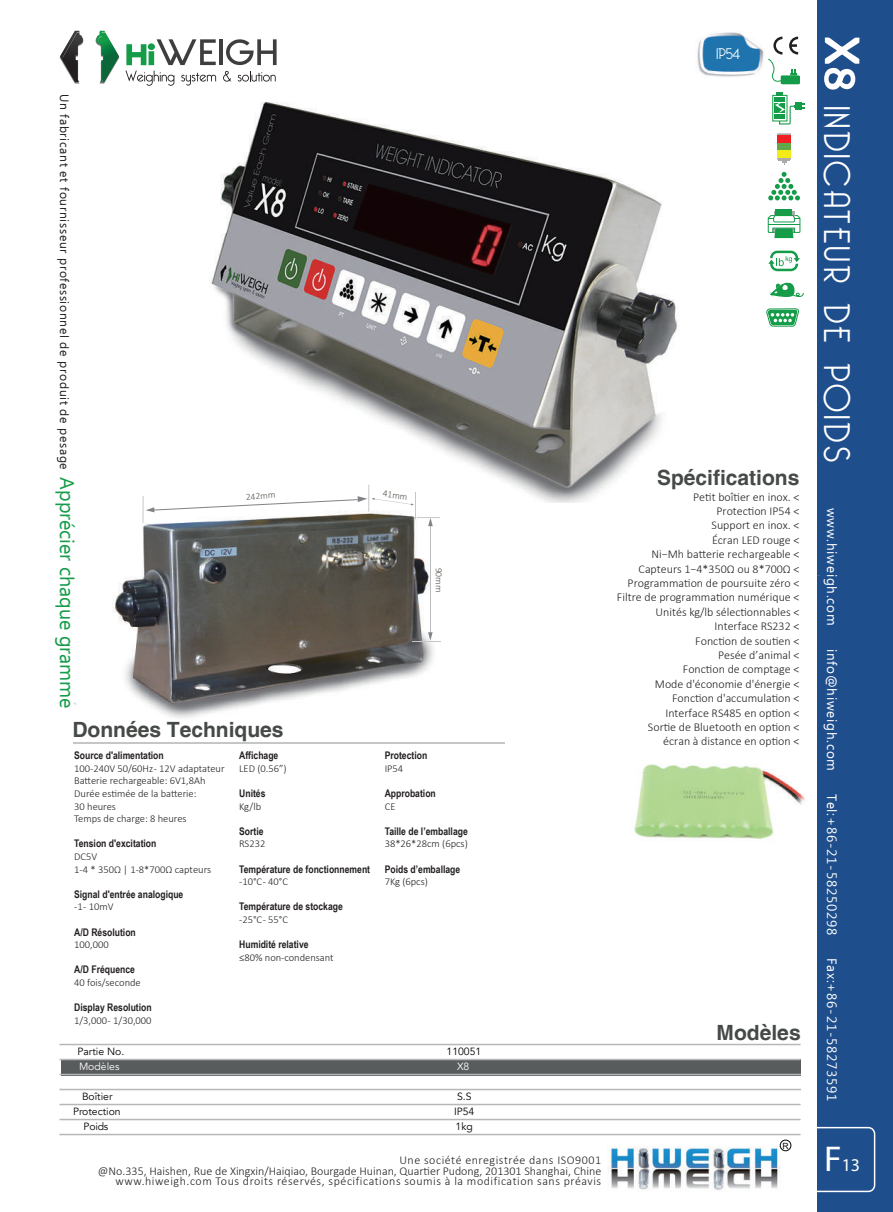
<style>
.page{position:relative;width:893px;height:1212px;background:#fff}
.page>*{position:absolute;margin:0;border:0;box-sizing:border-box;transform-origin:0 0}
.t1{font:50.25px "Berlin Sans FB";color:#fff}
.t2{font:300 36px "Bellerose";letter-spacing:.08em;color:#fff}
.t3{font:700 21px "Helvetica";color:#454a47}
.t4{font:19.65px "Ebrima";color:#149c48}
.t5{font:18px "Myriad Pro";color:#fff}
.t6{font:300 15px "Bellerose";color:#fff}
.t7{font:13.5px "Ebrima";letter-spacing:.055em;color:#fff}
.t8{font:12.15px "Ebrima";letter-spacing:.055em;color:#231f20}
.t9{font:300 12px/14.4px "Calibri";color:#231f20;text-align:right}
.t10{font:300 12px/10.5px "Calibri";letter-spacing:.035em;color:#231f20;text-align:right}
.t11{font:300 10.5px/12.6px "Calibri";color:#231f20}
.t12{font:700 10.5px "Arial Narrow";color:#231f20}
.t13{font:10.5px "Avenir";color:#030303}
.t14{font:10.5px "Avenir";color:#fff}
.t15{font:300 9.6px "Calibri";color:#505048}
.t16{font:8.55px "Arial";color:#080707}
.s1{font-size:36px}
</style>
<div class="page">
<img style="left:634px;top:764px;width:172px;height:75px">
<img style="left:210px;top:80px;width:468px;height:423px">
<div style="left:817px;top:0;width:76px;height:1212px;background:#1e4e8c"></div>
<div style="left:810px;top:1127px;width:65px;height:65px;border:2px solid #fff;border-radius:6px"></div>
<img style="left:608px;top:1146px;width:172px;height:44px">
<svg style="left:223px;top:71px;width:8px;height:11px"></svg>
<svg style="left:238px;top:71px;width:38px;height:11px"></svg>
<svg style="left:60px;top:31px;width:156px;height:55px"></svg>
<hr style="left:219px;top:39px;width:4px;height:26px;background:#3e3e3f">
<svg style="left:226px;top:39px;width:51px;height:26px"></svg>
<div style="left:780px;top:1140px;width:11px;height:11px;border:1px solid #080707;border-radius:50%"></div>
<hr style="left:74px;top:742px;width:431px;height:2px;background:#c4c6c7">
<svg style="left:768px;top:172px;width:32px;height:28px"></svg>
<hr style="left:775px;top:98px;width:10px;height:4px;background:#149c48">
<div style="left:772px;top:95px;width:15px;height:26px;border:1px solid #149c48"></div>
<svg style="left:775px;top:101px;width:29px;height:24px"></svg>
<svg style="left:777px;top:92px;width:6px;height:3px"></svg>
<div style="left:781px;top:75px;width:19px;height:9px;background:#149c48"></div>
<svg style="left:768px;top:37px;width:30px;height:47px"></svg>
<svg style="left:766px;top:308px;width:33px;height:19px"></svg>
<svg style="left:778px;top:160px;width:12px;height:5px"></svg>
<div style="left:777px;top:133px;width:14px;height:27px;background:#aaabaa"></div>
<div style="left:777px;top:135px;width:14px;height:8px;background:#ee1e23"></div>
<div style="left:777px;top:143px;width:14px;height:7px;background:#60a849"></div>
<div style="left:777px;top:150px;width:14px;height:8px;background:#f2eb17"></div>
<div style="left:774px;top:211px;width:20px;height:5px;background:#aaabaa"></div>
<div style="left:775px;top:209px;width:17px;height:6px;background:#149c48"></div>
<svg style="left:768px;top:215px;width:32px;height:23px"></svg>
<svg style="left:768px;top:251px;width:32px;height:20px"></svg>
<img style="left:697px;top:32px;width:67px;height:45px">
<img style="left:113px;top:487px;width:350px;height:231px">
<svg style="left:143px;top:485px;width:297px;height:41px"></svg>
<hr style="left:430px;top:526px;width:1px;height:108px;background:#818387">
<svg style="left:412px;top:632px;width:29px;height:10px"></svg>
<svg style="left:769px;top:282px;width:35px;height:15px"></svg>
<div style="left:61px;top:1059px;width:740px;height:16px;background:#595c5d"></div>
<hr style="left:60px;top:1044px;width:741px;height:1px;background:#b6b7b9">
<hr style="left:60px;top:1059px;width:741px;height:1px;background:#b6b7b9">
<hr style="left:60px;top:1074px;width:741px;height:1px;background:#b6b7b9">
<hr style="left:60px;top:1089px;width:741px;height:1px;background:#b6b7b9">
<hr style="left:60px;top:1104px;width:741px;height:1px;background:#b6b7b9">
<hr style="left:60px;top:1119px;width:741px;height:1px;background:#b6b7b9">
<hr style="left:60px;top:1134px;width:741px;height:1px;background:#b6b7b9">
<p class="t8" style="left:73px;top:94px;width:377px;rotate:90deg">Un fabricant et fournisseur professionnel de produit de pesage</p>
<h3 class="t4" style="left:81px;top:477px;width:233px;rotate:90deg">Apprécier chaque gramme</h3>
<p class="t15" style="left:245px;top:491px;width:31px;rotate:-4deg">242mm</p>
<h3 class="t3" style="left:72px;top:716px;width:213px">Données Techniques</h3>
<p class="t12" style="left:74px;top:747px;width:91px">Source d'alimentation</p>
<p class="t11" style="left:74px;top:762px;width:152px">100-240V 50/60Hz - 12V adaptateur<br>Batterie rechargeable: 6V1,8Ah<br>Durée estimée de la batterie:<br>30 heures<br>Temps de charge: 8 heures</p>
<p class="t12" style="left:74px;top:836px;width:84px">Tension d'excitation</p>
<p class="t11" style="left:74px;top:850px;width:139px">DC5V<br>1-4 * 350Ω | 1-8*700Ω capteurs</p>
<p class="t12" style="left:74px;top:886px;width:111px">Signal d'entrée analogique</p>
<p class="t11" style="left:74px;top:900px;width:41px">-1 - 10mV</p>
<p class="t12" style="left:74px;top:924px;width:63px">A/D Résolution</p>
<p class="t11" style="left:74px;top:938px;width:36px">100,000</p>
<p class="t12" style="left:74px;top:962px;width:62px">A/D Fréquence</p>
<p class="t11" style="left:74px;top:976px;width:68px">40 fois/seconde</p>
<p class="t12" style="left:74px;top:999px;width:79px">Display Resolution</p>
<p class="t11" style="left:74px;top:1014px;width:79px">1/3,000 - 1/30,000</p>
<p class="t12" style="left:239px;top:747px;width:41px">Affichage</p>
<p class="t11" style="left:239px;top:762px;width:49px">LED (0.56”)</p>
<p class="t12" style="left:239px;top:785px;width:28px">Unités</p>
<p class="t11" style="left:239px;top:800px;width:23px">Kg/lb</p>
<p class="t12" style="left:239px;top:823px;width:26px">Sortie</p>
<p class="t11" style="left:239px;top:837px;width:28px">RS232</p>
<p class="t12" style="left:239px;top:861px;width:132px">Température de fonctionnement</p>
<p class="t11" style="left:239px;top:875px;width:50px">-10°C - 40°C</p>
<p class="t12" style="left:239px;top:899px;width:105px">Température de stockage</p>
<p class="t11" style="left:239px;top:913px;width:50px">-25°C - 55°C</p>
<p class="t12" style="left:239px;top:936px;width:71px">Humidité relative</p>
<p class="t11" style="left:239px;top:951px;width:96px">≤80% non-condensant</p>
<p class="t15" style="left:384px;top:487px;width:26px;rotate:8deg">41mm</p>
<p class="t15" style="left:445px;top:567px;width:26px;rotate:90deg">90mm</p>
<p class="t12" style="left:385px;top:747px;width:44px">Protection</p>
<p class="t11" style="left:385px;top:762px;width:20px">IP54</p>
<p class="t12" style="left:385px;top:785px;width:53px">Approbation</p>
<p class="t11" style="left:385px;top:800px;width:12px">CE</p>
<p class="t12" style="left:385px;top:823px;width:85px">Taille de l’emballage</p>
<p class="t11" style="left:385px;top:837px;width:85px">38*26*28cm (6pcs)</p>
<p class="t12" style="left:385px;top:861px;width:77px">Poids d’emballage</p>
<p class="t11" style="left:385px;top:875px;width:45px">7Kg (6pcs)</p>
<p class="t13" style="left:78px;top:1045px;width:48px">Partie No.</p>
<p class="t13" style="left:447px;top:1045px;width:36px">110051</p>
<p class="t14" style="left:79px;top:1060px;width:42px">Modèles</p>
<p class="t14" style="left:457px;top:1060px;width:14px">X8</p>
<p class="t13" style="left:82px;top:1090px;width:32px">Boîtier</p>
<p class="t13" style="left:457px;top:1090px;width:16px">S.S</p>
<p class="t13" style="left:73px;top:1105px;width:49px">Protection</p>
<p class="t13" style="left:454px;top:1105px;width:22px">IP54</p>
<p class="t13" style="left:84px;top:1120px;width:26px">Poids</p>
<p class="t13" style="left:456px;top:1120px;width:19px">1kg</p>
<p class="t10" style="left:98px;top:1155px;width:505px">Une société enregistrée dans ISO9001<br>@No.335, Haishen, Rue de Xingxin/Haiqiao, Bourgade Huinan, Quartier Pudong, 201301 Shanghai, Chine www.hiweigh.com Tous droits réservés, spécifications soumis à la modification sans préavis</p>
<p class="t6" style="left:716px;top:45px;width:25px">IP54</p>
<h3 class="t3" style="left:657px;top:465px;width:144px">Spécifications</h3>
<p class="t9" style="left:617px;top:489px;width:184px">Petit boîtier en inox. &lt;<br>Protection IP54 &lt;<br>Support en inox. &lt;<br>Écran LED rouge &lt;<br>Ni−Mh batterie rechargeable &lt;<br>Capteurs 1−4*350Ω ou 8*700Ω &lt;<br>Programmation de poursuite zéro &lt;<br>Filtre de programmation numérique &lt;<br>Unités kg/lb sélectionnables &lt;<br>Interface RS232 &lt;<br>Fonction de soutien &lt;<br>Pesée d’animal &lt;<br>Fonction de comptage &lt;<br>Mode d'économie d'énergie &lt;<br>Fonction d'accumulation &lt;<br>Interface RS485 en option &lt;<br>Sortie de Bluetooth en option &lt;<br>écran à distance en option &lt;</p>
<h3 class="t3" style="left:717px;top:1019px;width:86px">Modèles</h3>
<p class="t16" style="left:782px;top:1140px;width:8px">R</p>
<h1 class="t1" style="left:870px;top:36px;width:56px;rotate:90deg">X8</h1>
<h2 class="t2" style="left:857px;top:106px;width:357px;rotate:90deg">INDICATEUR DE POIDS</h2>
<p class="t7" style="left:842px;top:508px;width:119px;rotate:90deg">www.hiweigh.com</p>
<p class="t7" style="left:842px;top:648px;width:124px;rotate:90deg">info@hiweigh.com</p>
<p class="t7" style="left:842px;top:794px;width:143px;rotate:90deg">Tel:+86-21-58250298</p>
<p class="t7" style="left:842px;top:958px;width:145px;rotate:90deg">Fax:+86-21-58273591</p>
<h3 class="t5" style="left:824px;top:1154px;width:37px"><span class="s1">F</span>13</h3>
</div>
